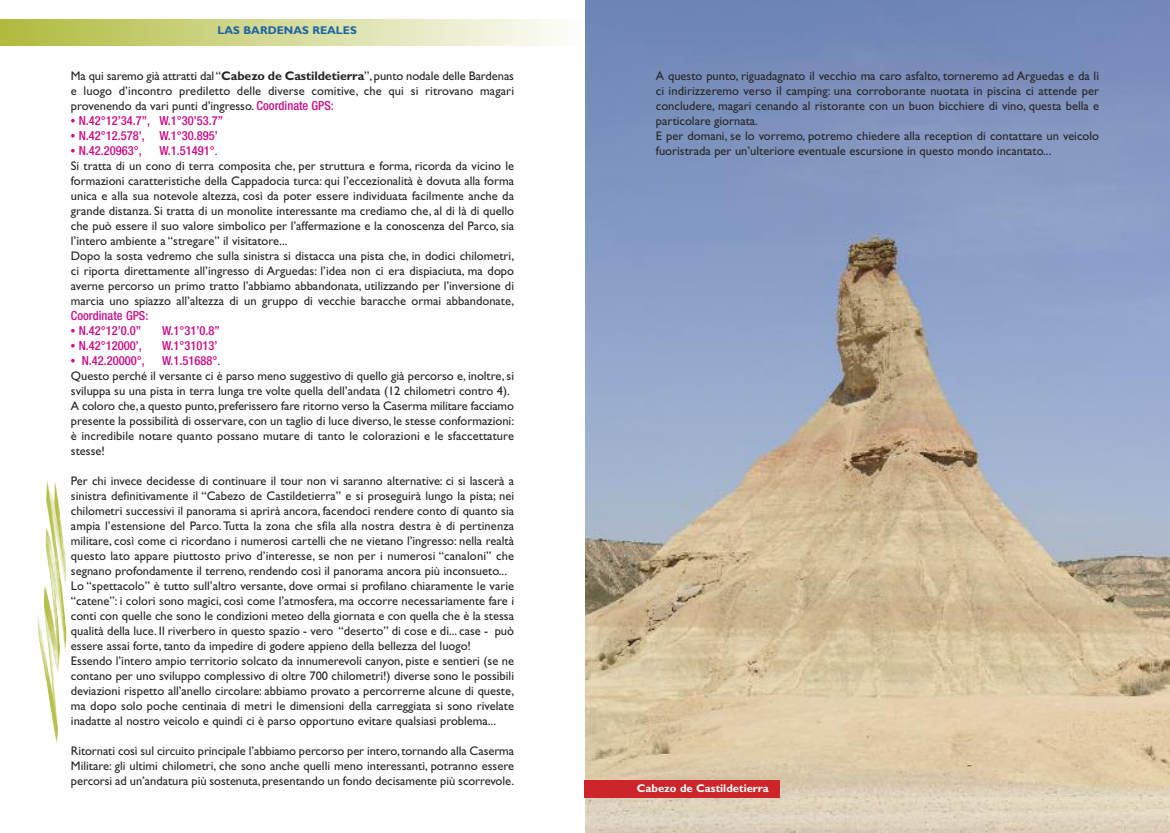
<style>
.page{position:relative;width:1170px;height:833px;background:#fff}
.page>*{position:absolute;margin:0;border:0;box-sizing:border-box;transform-origin:0 0}
.t1{font:12.5px/15px "Gill Sans Std";color:#272627}
.t2{font:500 condensed 12.5px "Helvetica Neue LT Std";color:#ca0d89}
.t3{font:700 11.25px "Gill Sans Std";color:#fff}
.t4{font:700 11.25px "Gill Sans Std";color:#1e64a3}
.s1{font-weight:700}
.s2{font-family:"Helvetica Neue LT Std";font-weight:500;font-stretch:condensed;color:#ca0d89}
.s3{font-family:"Gill Sans Std";font-weight:700;font-stretch:normal}
.s4{font-family:"Gill Sans Std";font-weight:400;font-stretch:normal;color:#272627}
</style>
<div class="page">
<img style="left:37px;top:480px;width:29px;height:206px">
<img style="left:585px;top:0;width:584px;height:833px">
<div style="left:0;top:20px;width:585px;height:25px;background:linear-gradient(to right,#b0ba3d,#fefefd)"></div>
<div style="left:584px;top:780px;width:195px;height:17px;background:#cc262b"></div>
<p class="t4" style="left:217px;top:26px;width:141px">LAS BARDENAS REALES</p>
<p class="t1" style="left:71px;top:69px;width:444px;text-align:justify">Ma qui saremo già attratti dal “<span class="s1">Cabezo de Castildetierra</span>”, punto nodale delle Bardenas e luogo d’incontro prediletto delle diverse comitive, che qui si ritrovano magari provenendo da vari punti d’ingresso. <span class="s2">Coordinate GPS:</span></p>
<p class="t2" style="left:71px;top:116px;width:154px"><span class="s3">•</span> N.42°12’34.7”, W.1°30’53.7”</p>
<p class="t2" style="left:71px;top:131px;width:148px"><span class="s3">•</span> N.42°12.578’, W.1°30.895’</p>
<p class="t2" style="left:71px;top:146px;width:72px"><span class="s3">•</span> N.42.20963°,</p>
<p class="t2" style="left:159px;top:146px;width:60px">W.1.51491°<span class="s4">.</span></p>
<p class="t1" style="left:71px;top:159px;width:444px">Si tratta di un cono di terra composita che, per struttura e forma, ricorda da vicino le formazioni caratteristiche della Cappadocia turca: qui l’eccezionalità è dovuta alla forma unica e alla sua notevole altezza, così da poter essere individuata facilmente anche da grande distanza. Si tratta di un monolite interessante ma crediamo che, al di là di quello che può essere il suo valore simbolico per l’affermazione e la conoscenza del Parco, sia l’intero ambiente a “stregare” il visitatore...<br>Dopo la sosta vedremo che sulla sinistra si distacca una pista che, in dodici chilometri, ci riporta direttamente all’ingresso di Arguedas: l’idea non ci era dispiaciuta, ma dopo averne percorso un primo tratto l’abbiamo abbandonata, utilizzando per l’inversione di marcia uno spiazzo all’altezza di un gruppo di vecchie baracche ormai abbandonate,</p>
<p class="t2" style="left:71px;top:311px;width:79px">Coordinate GPS:</p>
<p class="t2" style="left:71px;top:326px;width:72px"><span class="s3">•</span> N.42°12’0.0”</p>
<p class="t2" style="left:162px;top:326px;width:59px">W.1°31’0.8”</p>
<p class="t2" style="left:71px;top:341px;width:72px"><span class="s3">•</span> N.42°12000’,</p>
<p class="t2" style="left:162px;top:341px;width:57px">W.1°31013’</p>
<p class="t2" style="left:71px;top:356px;width:75px"><span class="s3">•</span> N.42.20000°,</p>
<p class="t2" style="left:162px;top:356px;width:60px">W.1.51688°<span class="s4">.</span></p>
<p class="t1" style="left:71px;top:369px;width:444px">Questo perché il versante ci è parso meno suggestivo di quello già percorso e, inoltre, si sviluppa su una pista in terra lunga tre volte quella dell’andata (12 chilometri contro 4).<br>A coloro che, a questo punto, preferissero fare ritorno verso la Caserma militare facciamo presente la possibilità di osservare, con un taglio di luce diverso, le stesse conformazioni: è incredibile notare quanto possano mutare di tanto le colorazioni e le sfaccettature stesse!</p>
<p class="t1" style="left:71px;top:474px;width:444px">Per chi invece decidesse di continuare il tour non vi saranno alternative: ci si lascerà a sinistra definitivamente il “Cabezo de Castildetierra” e si proseguirà lungo la pista; nei chilometri successivi il panorama si aprirà ancora, facendoci rendere conto di quanto sia ampia l’estensione del Parco.Tutta la zona che sfila alla nostra destra è di pertinenza militare, così come ci ricordano i numerosi cartelli che ne vietano l’ingresso: nella realtà questo lato appare piuttosto privo d’interesse, se non per i numerosi “canaloni” che segnano profondamente il terreno, rendendo così il panorama ancora più inconsueto...<br>Lo “spettacolo” è tutto sull’altro versante, dove ormai si profilano chiaramente le varie “catene”: i colori sono magici, così come l’atmosfera, ma occorre necessariamente fare i conti con quelle che sono le condizioni meteo della giornata e con quella che è la stessa qualità della luce. Il riverbero in questo spazio - vero “deserto” di cose e di... case - può essere assai forte, tanto da impedire di godere appieno della bellezza del luogo!<br>Essendo l’intero ampio territorio solcato da innumerevoli canyon, piste e sentieri (se ne contano per uno sviluppo complessivo di oltre 700 chilometri!) diverse sono le possibili deviazioni rispetto all’anello circolare: abbiamo provato a percorrerne alcune di queste, ma dopo solo poche centinaia di metri le dimensioni della carreggiata si sono rivelate inadatte al nostro veicolo e quindi ci è parso opportuno evitare qualsiasi problema...</p>
<p class="t1" style="left:71px;top:744px;width:444px;text-align:justify">Ritornati così sul circuito principale l’abbiamo percorso per intero,tornando alla Caserma Militare: gli ultimi chilometri, che sono anche quelli meno interessanti, potranno essere percorsi ad un’andatura più sostenuta, presentando un fondo decisamente più scorrevole.</p>
<p class="t1" style="left:656px;top:69px;width:444px">A questo punto, riguadagnato il vecchio ma caro asfalto, torneremo ad Arguedas e da lì ci indirizzeremo verso il camping: una corroborante nuotata in piscina ci attende per concludere, magari cenando al ristorante con un buon bicchiere di vino, questa bella e particolare giornata.<br>E per domani, se lo vorremo, potremo chiedere alla reception di contattare un veicolo fuoristrada per un’ulteriore eventuale escursione in questo mondo incantato...</p>
<p class="t3" style="left:636px;top:784px;width:134px">Cabezo de Castildetierra</p>
</div>
